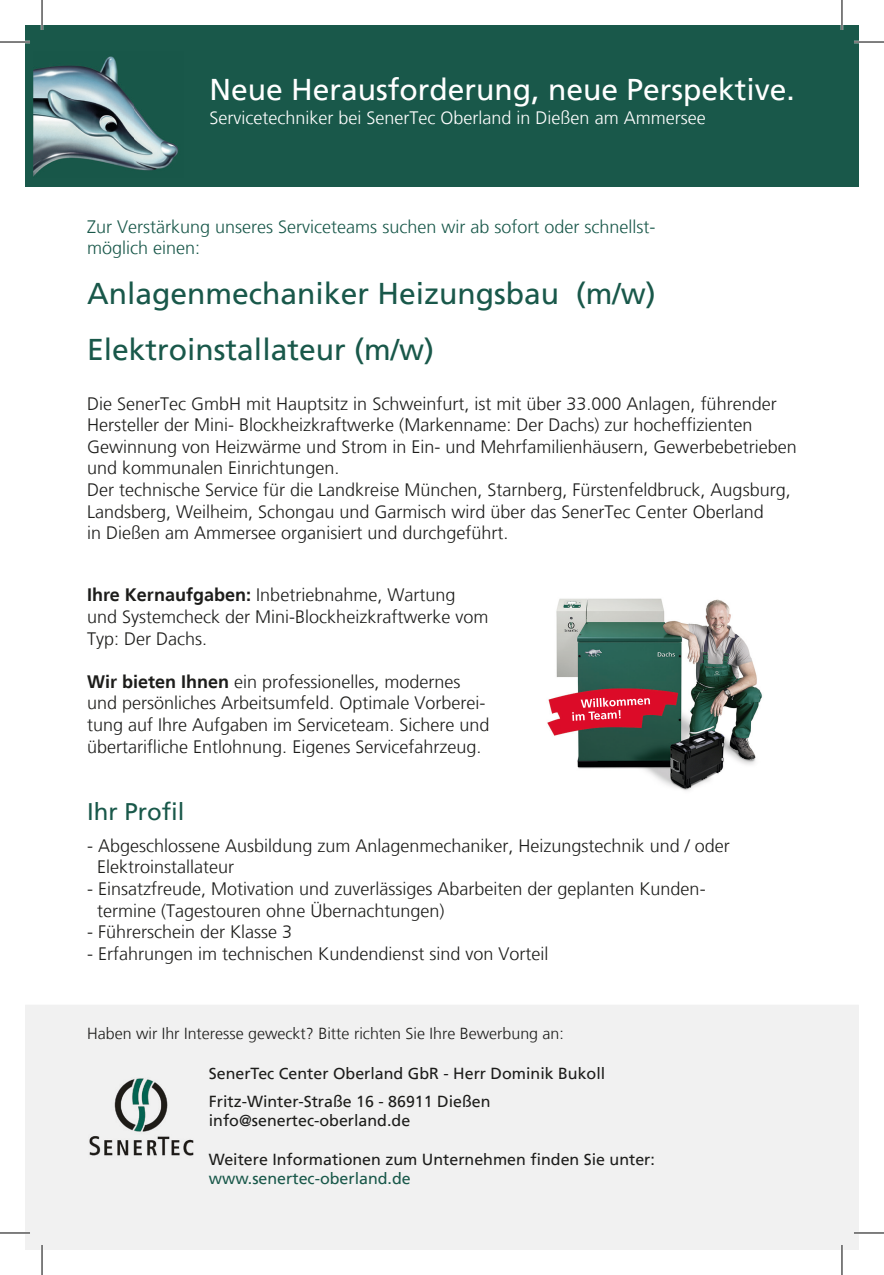
<style>
.page{position:relative;width:884px;height:1275px;background:#fff}
.page>*{position:absolute;margin:0;border:0;box-sizing:border-box;transform-origin:0 0}
.t1{font:30px/56px "Frutiger LT";color:#19584a}
.t2{font:30px "Frutiger LT";color:#fff}
.t3{font:24px "Frutiger LT";color:#19584a}
.t4{font:300 18px/21.6px "Frutiger LT";color:#1d1d1b}
.t5{font:300 18px/21.6px "Frutiger LT";color:#19584a}
.t6{font:300 18px "Frutiger LT";color:#fff}
.t7{font:16px/28px "Frutiger LT";color:#1d1d1b}
.t8{font:300 16px "Frutiger LT";color:#1d1d1b}
.t9{font:16px "Frutiger LT";color:#19584a}
.s1{font-weight:700}
</style>
<div class="page">
<div style="left:25px;top:25px;width:833px;height:162px;background:#19584a"></div>
<div style="left:25px;top:1005px;width:833px;height:245px;background:#f1f1f1"></div>
<img style="left:33px;top:56px;width:145px;height:121px">
<img style="left:547px;top:598px;width:215px;height:193px">
<img style="left:572px;top:698px;width:78px;height:22px">
<img style="left:88px;top:1077px;width:106px;height:83px">
<hr style="left:0;top:41px;width:30px;height:2px;background:#fff">
<hr style="left:853px;top:41px;width:30px;height:2px;background:#fff">
<hr style="left:0;top:1231px;width:30px;height:3px;background:#fff">
<hr style="left:853px;top:1231px;width:30px;height:3px;background:#fff">
<hr style="left:41px;top:0;width:2px;height:30px;background:#fff">
<hr style="left:41px;top:1245px;width:2px;height:30px;background:#fff">
<hr style="left:840px;top:0;width:3px;height:30px;background:#fff">
<hr style="left:840px;top:1245px;width:3px;height:30px;background:#fff">
<hr style="left:0;top:42px;width:30px;height:1px;background:#000">
<hr style="left:853px;top:42px;width:30px;height:1px;background:#000">
<hr style="left:0;top:1232px;width:30px;height:1px;background:#000">
<hr style="left:853px;top:1232px;width:30px;height:1px;background:#000">
<hr style="left:42px;top:0;width:1px;height:30px;background:#000">
<hr style="left:42px;top:1245px;width:1px;height:30px;background:#000">
<hr style="left:841px;top:0;width:1px;height:30px;background:#000">
<hr style="left:841px;top:1245px;width:1px;height:30px;background:#000">
<h1 class="t2" style="left:209px;top:72px;width:587px">Neue Herausforderung, neue Perspektive.</h1>
<p class="t6" style="left:209px;top:108px;width:498px">Servicetechniker bei SenerTec Oberland in Dießen am Ammersee</p>
<p class="t5" style="left:87px;top:216px;width:570px">Zur Verstärkung unseres Serviceteams suchen wir ab sofort oder schnellst&shy;möglich einen:</p>
<h1 class="t1" style="left:87px;top:266px;width:570px">Anlagenmechaniker Heizungsbau (m/w)<br>Elektroinstallateur (m/w)</h1>
<p class="t4" style="left:87px;top:393px;width:711px">Die SenerTec GmbH mit Hauptsitz in Schweinfurt, ist mit über 33.000 Anlagen, führender Hersteller der Mini- Blockheizkraftwerke (Markenname: Der Dachs) zur hocheffizienten Gewinnung von Heizwärme und Strom in Ein- und Mehrfamilienhäusern, Gewerbebetrieben und kommunalen Einrichtungen.<br>Der technische Service für die Landkreise München, Starnberg, Fürstenfeldbruck, Augsburg, Landsberg, Weilheim, Schongau und Garmisch wird über das SenerTec Center Oberland<br>in Dießen am Ammersee organisiert und durchgeführt.</p>
<p class="t4" style="left:87px;top:584px;width:402px"><span class="s1">Ihre Kernaufgaben:</span> Inbetriebnahme, Wartung und Systemcheck der Mini-Blockheizkraftwerke vom<br>Typ: Der Dachs.</p>
<p class="t4" style="left:87px;top:671px;width:404px"><span class="s1">Wir bieten Ihnen</span> ein professionelles, modernes und persönliches Arbeitsumfeld. Optimale Vorberei&shy;tung auf Ihre Aufgaben im Serviceteam. Sichere und übertarifliche Entlohnung. Eigenes Servicefahrzeug.</p>
<h2 class="t3" style="left:87px;top:797px;width:99px">Ihr Profil</h2>
<p class="t4" style="left:97px;top:835px;width:634px;text-indent:-10px">- Abgeschlossene Ausbildung zum Anlagenmechaniker, Heizungstechnik und / oder<br>Elektroinstallateur</p>
<p class="t4" style="left:97px;top:878px;width:610px;text-indent:-10px">- Einsatzfreude, Motivation und zuverlässiges Abarbeiten der geplanten Kunden&shy;termine (Tagestouren ohne Übernachtungen)</p>
<p class="t4" style="left:87px;top:921px;width:207px">- Führerschein der Klasse 3</p>
<p class="t4" style="left:87px;top:943px;width:463px">- Erfahrungen im technischen Kundendienst sind von Vorteil</p>
<p class="t8" style="left:87px;top:1024px;width:478px">Haben wir Ihr Interesse geweckt? Bitte richten Sie Ihre Bewerbung an:</p>
<p class="t7" style="left:209px;top:1059px;width:398px">SenerTec Center Oberland GbR - Herr Dominik Bukoll<br>Fritz-Winter-Straße 16 - 86911 Dießen</p>
<p class="t7" style="left:209px;top:1107px;width:203px">info@senertec-oberland.de</p>
<p class="t7" style="left:209px;top:1145px;width:447px">Weitere Informationen zum Unternehmen finden Sie unter:</p>
<p class="t9" style="left:209px;top:1169px;width:203px">www.senertec-oberland.de</p>
</div>
